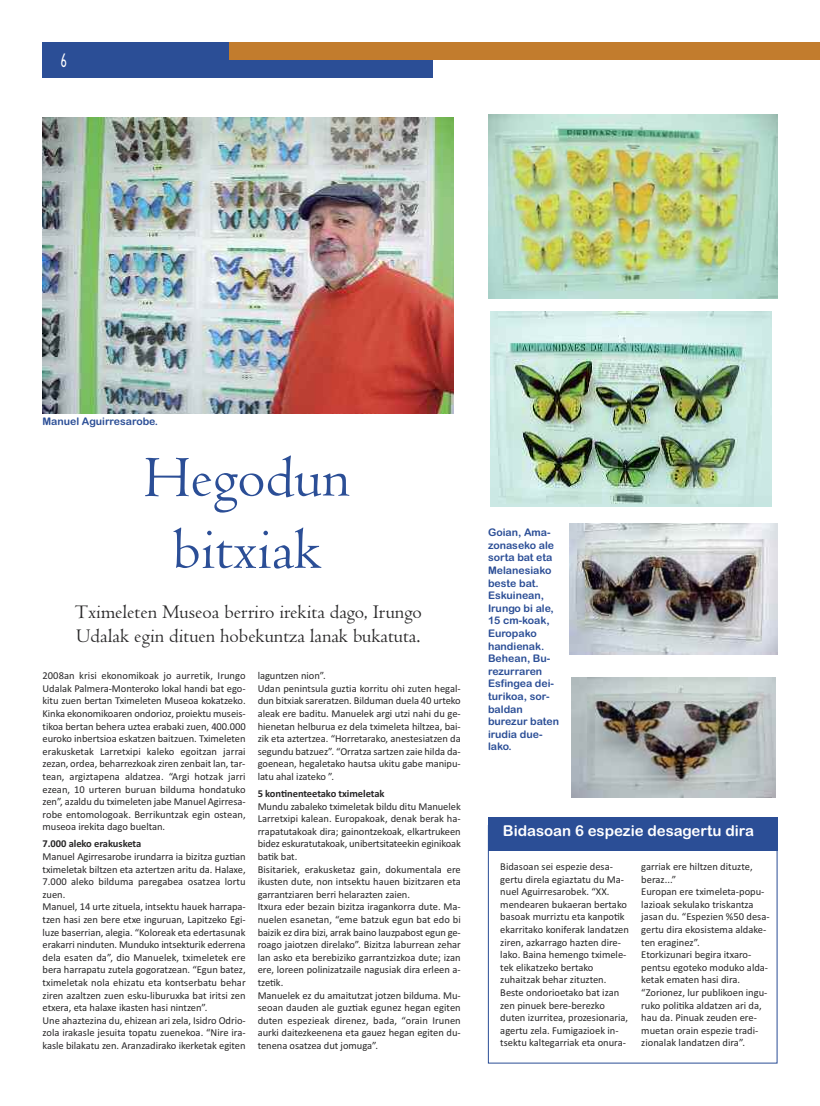
<style>
.page{position:relative;width:820px;height:1106px;background:#fff}
.page>*{position:absolute;margin:0;border:0;box-sizing:border-box;transform-origin:0 0}
.t1{font:60px/72px "Centaur";color:#2b4e96;text-align:center}
.t2{font:20px/24px "Centaur";color:#272627}
.t3{font:700 19.2px "Champagne&Limousines";color:#fff;scale:.62 1}
.t4{font:15px "Arial Rounded MT Bold";color:#fff}
.t5{font:10.5px/12.6px "Calibri";letter-spacing:-.005em;color:#272627}
.t6{font:10.5px/12.6px "Arial Rounded MT Bold";color:#2b4e96}
.t7{font:700 10.5px "Calibri";letter-spacing:-.005em;color:#272627}
</style>
<div class="page">
<div style="left:488px;top:825px;width:289px;height:238px;border:1px solid #2b4e96"></div>
<div style="left:43px;top:43px;width:390px;height:35px;background:#2b4e96"></div>
<div style="left:230px;top:43px;width:589px;height:17px;background:#c27c2d"></div>
<div style="left:488px;top:817px;width:289px;height:34px;background:#2b4e96"></div>
<img style="left:43px;top:117px;width:411px;height:296px">
<img style="left:569px;top:524px;width:208px;height:130px">
<img style="left:490px;top:312px;width:281px;height:194px">
<img style="left:488px;top:115px;width:289px;height:183px">
<svg style="left:775px;top:677px;width:1px;height:120px"></svg>
<img style="left:571px;top:677px;width:204px;height:120px">
<h3 class="t3" style="left:60px;top:49px;width:12px">6</h3>
<p class="t6" style="left:43px;top:414px;width:117px">Manuel Aguirresarobe.</p>
<h1 class="t1" style="left:144px;top:439px;width:207px">Hegodun bitxiak</h1>
<h2 class="t2" style="left:75px;top:599px;width:348px">Tximeleten Museoa berriro irekita dago, Irungo<br>Udalak egin dituen hobekuntza lanak bukatuta.</h2>
<p class="t5" style="left:43px;top:669px;width:204px;text-align:justify">2008an krisi ekonomikoak jo aurretik, Irungo Udalak Palmera-Monteroko lokal handi bat ego&shy;kitu zuen bertan Tximeleten Museoa kokatzeko.<br>Kinka ekonomikoaren ondorioz, proiektu museis&shy;tikoa bertan behera uztea erabaki zuen, 400.000 euroko inbertsioa eskatzen baitzuen. Tximeleten erakusketak Larretxipi kaleko egoitzan jarrai zezan, ordea, beharrezkoak ziren zenbait lan, tar&shy;tean, argiztapena aldatzea. “Argi hotzak jarri ezean, 10 urteren buruan bilduma hondatuko zen”, azaldu du tximeleten jabe Manuel Agirresa&shy;robe entomologoak. Berrikuntzak egin ostean, museoa irekita dago bueltan.</p>
<p class="t7" style="left:43px;top:837px;width:100px">7.000 aleko erakusketa</p>
<p class="t5" style="left:43px;top:850px;width:204px">Manuel Agirresarobe irundarra ia bizitza guztian tximeletak biltzen eta aztertzen aritu da. Halaxe, 7.000 aleko bilduma paregabea osatzea lortu zuen.<br>Manuel, 14 urte zituela, intsektu hauek harrapa&shy;tzen hasi zen bere etxe inguruan, Lapitzeko Egi&shy;luze baserrian, alegia. “Koloreak eta edertasunak erakarri ninduten. Munduko intsekturik ederrena dela esaten da”, dio Manuelek, tximeletek ere bera harrapatu zutela gogoratzean. “Egun batez, tximeletak nola ehizatu eta kontserbatu behar ziren azaltzen zuen esku-liburuxka bat iritsi zen etxera, eta halaxe ikasten hasi nintzen”.<br>Une ahaztezina du, ehizean ari zela, Isidro Odrio&shy;zola irakasle jesuita topatu zuenekoa. “Nire ira&shy;kasle bilakatu zen. Aranzadirako ikerketak egiten</p>
<p class="t5" style="left:257px;top:669px;width:204px">laguntzen nion”.<br>Udan penintsula guztia korritu ohi zuten hegal&shy;dun bitxiak sareratzen. Bilduman duela 40 urteko aleak ere baditu. Manuelek argi utzi nahi du ge&shy;hienetan helburua ez dela tximeleta hiltzea, bai&shy;zik eta aztertzea. “Horretarako, anestesiatzen da segundu batzuez”. “Orratza sartzen zaie hilda da&shy;goenean, hegaletako hautsa ukitu gabe manipu&shy;latu ahal izateko ”.</p>
<p class="t7" style="left:257px;top:787px;width:128px">5 kontinenteetako tximeletak</p>
<p class="t5" style="left:257px;top:799px;width:204px">Mundu zabaleko tximeletak bildu ditu Manuelek Larretxipi kalean. Europakoak, denak berak ha&shy;rrapatutakoak dira; gainontzekoak, elkartrukeen bidez eskuratutakoak, unibertsitateekin eginikoak batik bat.<br>Bisitariek, erakusketaz gain, dokumentala ere ikusten dute, non intsektu hauen bizitzaren eta garrantziaren berri helarazten zaien.<br>Itxura eder bezain bizitza iragankorra dute. Ma&shy;nuelen esanetan, “eme batzuk egun bat edo bi baizik ez dira bizi, arrak baino lauzpabost egun ge&shy;roago jaiotzen direlako”. Bizitza laburrean zehar lan asko eta berebiziko garrantzizkoa dute; izan ere, loreen polinizatzaile nagusiak dira erleen a&shy;tzetik.<br>Manuelek ez du amaitutzat jotzen bilduma. Mu&shy;seoan dauden ale guztiak egunez hegan egiten duten espezieak direnez, bada, “orain Irunen aurki daitezkeenena eta gauez hegan egiten du&shy;tenena osatzea dut jomuga”.</p>
<p class="t6" style="left:488px;top:526px;width:73px">Goian, Ama&shy;zonaseko ale sorta bat eta<br>Melanesiako beste bat.<br>Eskuinean,<br>Irungo bi ale,<br>15 cm-koak,<br>Europako handienak.<br>Behean, Bu&shy;rezurraren<br>Esfingea dei&shy;turikoa, sor&shy;baldan burezur baten irudia due&shy;lako.</p>
<h3 class="t4" style="left:502px;top:822px;width:252px">Bidasoan 6 espezie desagertu dira</h3>
<p class="t5" style="left:500px;top:860px;width:130px">Bidasoan sei espezie desa&shy;gertu direla egiaztatu du Ma&shy;nuel Aguirresarobek. “XX. mendearen bukaeran bertako basoak murriztu eta kanpotik ekarritako koniferak landatzen ziren, azkarrago hazten dire&shy;lako. Baina hemengo tximele&shy;tek elikatzeko bertako zuhaitzak behar zituzten.<br>Beste ondorioetako bat izan zen pinuek bere-berezko duten izurritea, prozesionaria, agertu zela. Fumigazioek in&shy;tsektu kaltegarriak eta onura-</p>
<p class="t5" style="left:641px;top:860px;width:130px">garriak ere hiltzen dituzte, beraz...”<br>Europan ere tximeleta-popu&shy;lazioak sekulako triskantza jasan du. “Espezien %50 desa&shy;gertu dira ekosistema aldake&shy;ten eraginez”.<br>Etorkizunari begira itxaro&shy;pentsu egoteko moduko alda&shy;ketak ematen hasi dira. “Zorionez, lur publikoen ingu&shy;ruko politika aldatzen ari da, hau da. Pinuak zeuden ere&shy;muetan orain espezie tradi&shy;zionalak landatzen dira”.</p>
</div>
